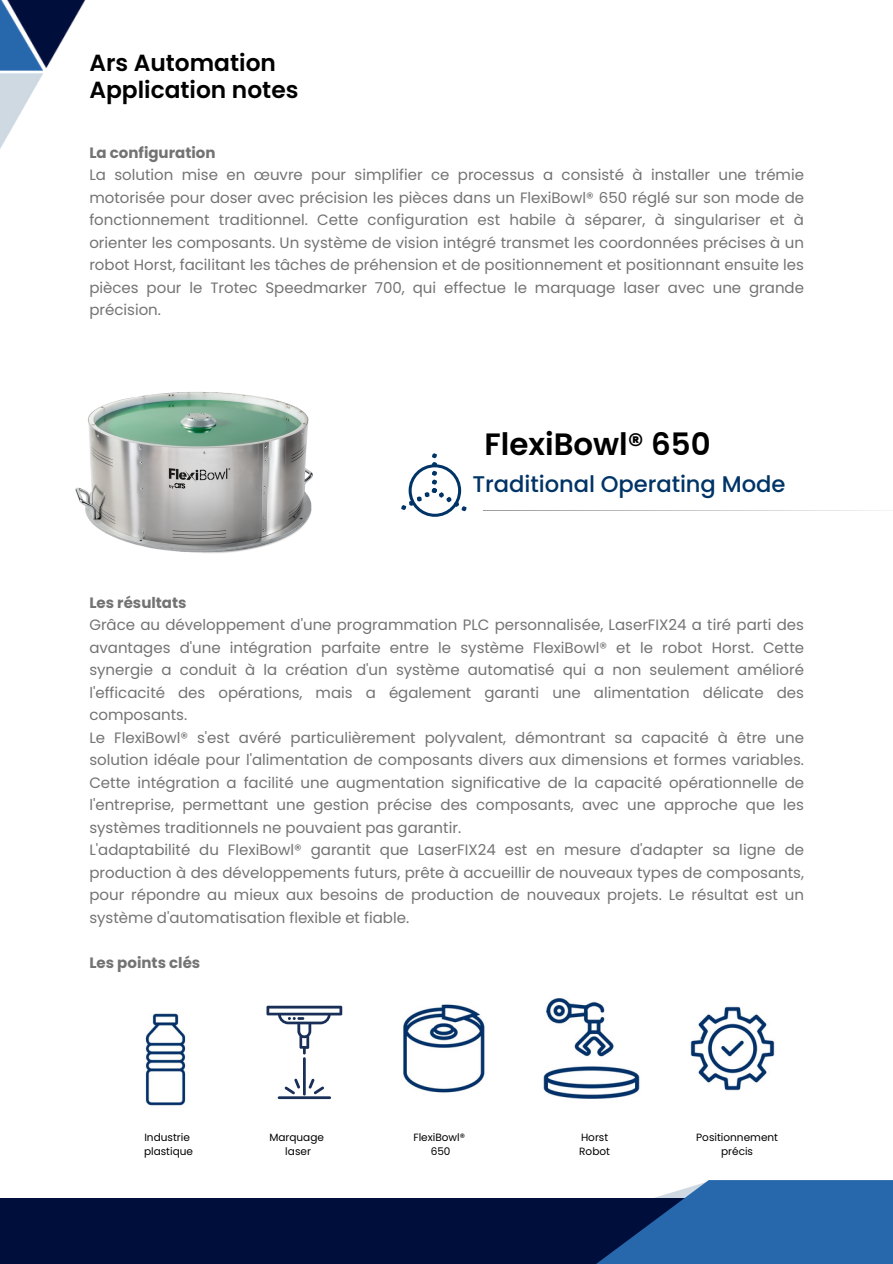
<style>
.page{position:relative;width:893px;height:1264px;background:#fff}
.page>*{position:absolute;margin:0;border:0;box-sizing:border-box;transform-origin:0 0}
.t1{font:600 30.9px "Poppins";color:#000}
.t2{font:600 23.4px "Poppins";color:#000}
.t3{font:500 22.65px "Poppins";letter-spacing:-.005em;color:#003466}
.t4{font:15px/22.5px "Poppins";color:#737373;text-align:justify}
.t5{font:700 15px "Poppins";color:#737373}
.t6{font:10.5px/14px "Poppins";color:#000;text-align:center}
</style>
<div class="page">
<div style="left:0;top:1197px;width:892px;height:66px;background:#000e3c"></div>
<svg style="left:563px;top:1180px;width:329px;height:83px;fill:#2768ad"></svg>
<img style="left:0;top:0;width:86px;height:149px">
<div style="left:70px;top:41px;width:205px;height:268px;background:#fff"></div>
<img style="left:75px;top:392px;width:238px;height:161px">
<svg style="left:401px;top:453px;width:65px;height:64px"></svg>
<hr style="left:483px;top:510px;width:409px;height:1px;background:#1d1d1b">
<img style="left:145px;top:1013px;width:41px;height:93px">
<img style="left:403px;top:1004px;width:82px;height:89px">
<img style="left:543px;top:998px;width:97px;height:101px">
<img style="left:690px;top:1006px;width:85px;height:85px">
<svg style="left:266px;top:1005px;width:76px;height:94px"></svg>
<p class="t2" style="left:89px;top:47px;width:188px">Ars Automation</p>
<p class="t2" style="left:89px;top:74px;width:211px">Application notes</p>
<p class="t5" style="left:89px;top:142px;width:128px">La configuration</p>
<p class="t4" style="left:89px;top:163px;width:716px">La solution mise en œuvre pour simplifier ce processus a consisté à installer une trémie motorisée pour doser avec précision les pièces dans un FlexiBowl® 650 réglé sur son mode de fonctionnement traditionnel. Cette configuration est habile à séparer, à singulariser et à orienter les composants. Un système de vision intégré transmet les coordonnées précises à un robot Horst, facilitant les tâches de préhension et de positionnement et positionnant ensuite les pièces pour le Trotec Speedmarker 700, qui effectue le marquage laser avec une grande précision.</p>
<p class="t1" style="left:484px;top:423px;width:228px">FlexiBowl® 650</p>
<p class="t3" style="left:472px;top:468px;width:314px">Traditional Operating Mode</p>
<p class="t5" style="left:89px;top:592px;width:99px">Les résultats</p>
<p class="t4" style="left:89px;top:613px;width:716px">Grâce au développement d'une programmation PLC personnalisée, LaserFIX24 a tiré parti des avantages d'une intégration parfaite entre le système FlexiBowl® et le robot Horst. Cette synergie a conduit à la création d'un système automatisé qui a non seulement amélioré l'efficacité des opérations, mais a également garanti une alimentation délicate des composants.</p>
<p class="t4" style="left:89px;top:726px;width:716px">Le FlexiBowl® s'est avéré particulièrement polyvalent, démontrant sa capacité à être une solution idéale pour l'alimentation de composants divers aux dimensions et formes variables.<br>Cette intégration a facilité une augmentation significative de la capacité opérationnelle de l'entreprise, permettant une gestion précise des composants, avec une approche que les systèmes traditionnels ne pouvaient pas garantir.</p>
<p class="t4" style="left:89px;top:838px;width:716px">L'adaptabilité du FlexiBowl® garantit que LaserFIX24 est en mesure d'adapter sa ligne de production à des développements futurs, prête à accueillir de nouveaux types de composants, pour répondre au mieux aux besoins de production de nouveaux projets. Le résultat est un système d'automatisation flexible et fiable.</p>
<p class="t5" style="left:89px;top:952px;width:112px">Les points clés</p>
<p class="t6" style="left:144px;top:1130px;width:47px">Industrie</p>
<p class="t6" style="left:144px;top:1144px;width:50px">plastique</p>
<p class="t6" style="left:269px;top:1130px;width:56px">Marquage</p>
<p class="t6" style="left:285px;top:1144px;width:27px">laser</p>
<p class="t6" style="left:413px;top:1130px;width:53px">FlexiBowl®</p>
<p class="t6" style="left:430px;top:1144px;width:21px">650</p>
<p class="t6" style="left:581px;top:1130px;width:29px">Horst</p>
<p class="t6" style="left:579px;top:1144px;width:32px">Robot</p>
<p class="t6" style="left:696px;top:1130px;width:83px">Positionnement précis</p>
</div>
